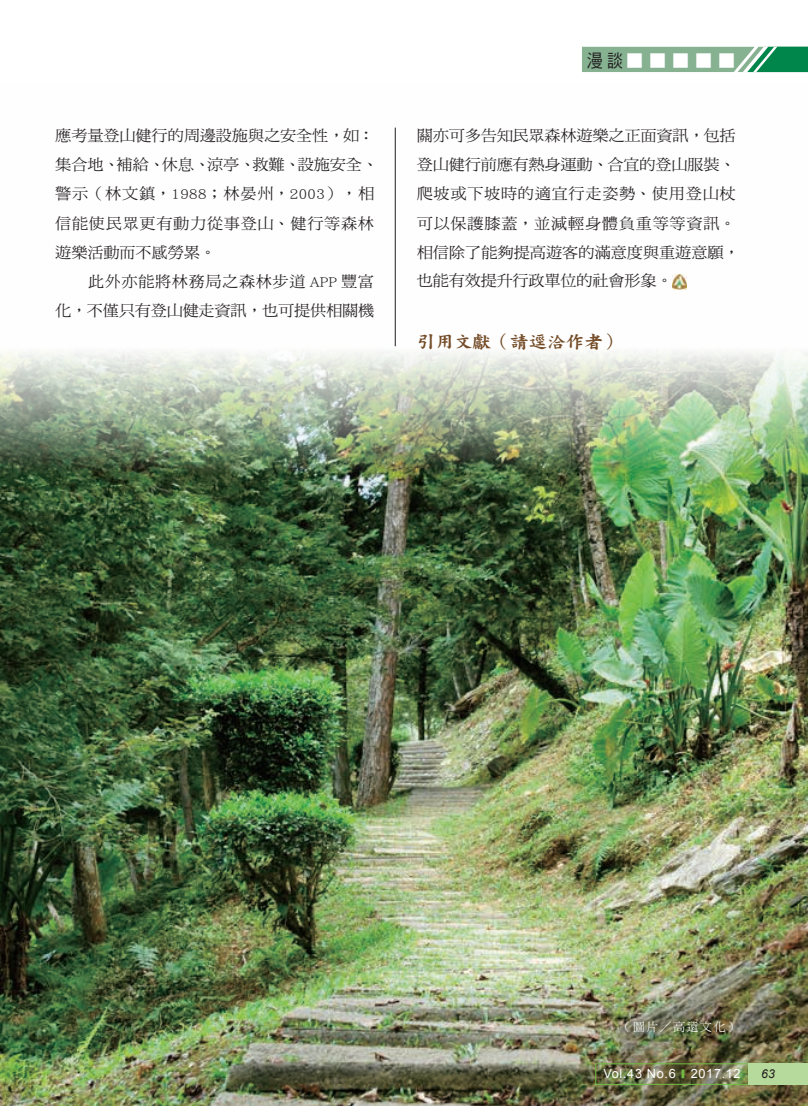
<style>
.page{position:relative;width:808px;height:1106px;background:#fff}
.page>*{position:absolute;margin:0;border:0;box-sizing:border-box;transform-origin:0 0}
.t1{font:18px "DF Kai Shu Std W9";letter-spacing:-.015em;color:#744c27;scale:1.05 1}
.t2{font:15.45px/29.2px "DF Ming Std W5";letter-spacing:-.01em;color:#231f20;scale:1.05 1}
.t3{font:700 14.4px "AR Hei B5";color:#fff}
.t4{font:12.75px "Arial";letter-spacing:.05em;color:#fff}
.t5{font:italic 12.15px "Arial";color:#231f20}
.t6{font:11.7px "DF Ming Std W5";letter-spacing:.15em;color:#fff}
.s1{font-family:"DF Hei Std W5";font-weight:400;font-size:18px;color:#231f20}
.s2{font-family:"AR Hei B5";font-weight:700;font-size:10.65px;color:#71bf44}
</style>
<div class="page">
<img style="left:0;top:127px;width:808px;height:979px">
<hr style="left:395px;top:128px;width:1px;height:218px;background:#231f20">
<img style="left:672px;top:274px;width:15px;height:15px">
<svg style="left:582px;top:47px;width:226px;height:25px;background:#70ac88"></svg>
<div style="left:595px;top:1063px;width:158px;height:21px;border:1px solid #71bf44"></div>
<div style="left:748px;top:1063px;width:60px;height:21px;background:#b6da9b"></div>
<p class="t2" style="left:55px;top:120px;width:309px">應考量登山健行的周邊設施與之安全性，如：集合地、補給、休息、涼亭、救難、設施安全、警示（林文鎮，1988；林晏州，2003），相信能使民眾更有動力從事登山、健行等森林遊樂活動而不感勞累。</p>
<p class="t2" style="left:55px;top:267px;width:305px;text-align:right">此外亦能將林務局之森林步道 APP 豐富<br>化，不僅只有登山健走資訊，也可提供相關機</p>
<p class="t3" style="left:587px;top:53px;width:149px"><span class="s1">漫談</span>█████</p>
<p class="t2" style="left:417px;top:121px;width:309px">關亦可多告知民眾森林遊樂之正面資訊，包括登山健行前應有熱身運動、合宜的登山服裝、爬坡或下坡時的適宜行走姿勢、使用登山杖可以保護膝蓋，並減輕身體負重等等資訊。相信除了能夠提高遊客的滿意度與重遊意願，也能有效提升行政單位的社會形象。</p>
<p class="t1" style="left:417px;top:332px;width:197px">引用文獻（請逕洽作者）</p>
<p class="t6" style="left:620px;top:1020px;width:121px">（圖片／高遠文化）</p>
<p class="t4" style="left:603px;top:1065px;width:139px">Vol.43 No.6 <span class="s2">■</span> 2017.12</p>
<p class="t5" style="left:761px;top:1065px;width:15px">63</p>
</div>
